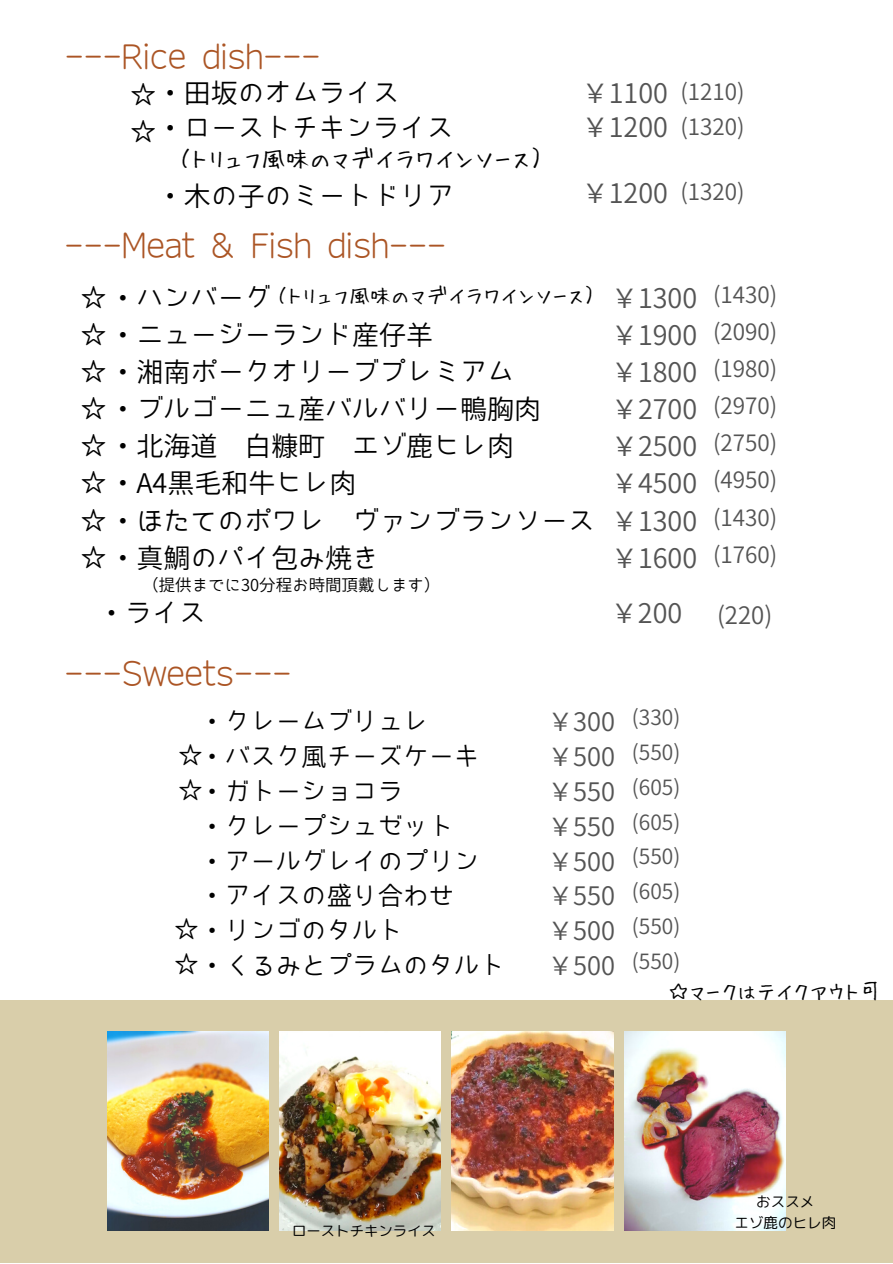
<style>
.page{position:relative;width:893px;height:1264px;background:#fff}
.page>*{position:absolute;margin:0;border:0;box-sizing:border-box;transform-origin:0 0}
.t1{font:500 33px "ARP Crystal R Gothic JIS";color:#ab5525}
.t2{font:27px "Bokutachino Gothic 2";color:#000}
.t3{font:27px "Bokutachino Gothic 2";color:#545454}
.t4{font:27px "rounded mplus 1 p bold";color:#000}
.t5{font:25.5px "Bokutachino Gothic 2";color:#000}
.t6{font:25.5px "Bokutachino Gothic 2";color:#545454}
.t7{font:25.5px "rounded mplus 1 p bold";color:#000}
.t8{font:24px "Hui Font P";color:#000}
.t9{font:24px "Bokutachino Gothic 2";color:#545454}
.t10{font:22.5px "Bokutachino Gothic 2";color:#545454}
.t11{font:21px "Bokutachino Gothic 2";color:#545454}
.t12{font:21px "Hui Font P";color:#000}
.t13{font:16.5px "Bokutachino Gothic 2";color:#000}
.t14{font:14.55px "rounded mplus 1 p regular";color:#000}
.t15{font:14.4px "rounded mplus 1 p regular";color:#000}
.s1{font-family:"rounded mplus 1 p bold"}
</style>
<div class="page">
<div style="left:0;top:1000px;width:892px;height:262px;background:#d9ceaa"></div>
<img style="left:279px;top:1031px;width:161px;height:199px">
<img style="left:451px;top:1031px;width:162px;height:199px">
<img style="left:624px;top:1031px;width:161px;height:199px">
<img style="left:107px;top:1031px;width:161px;height:199px">
<p class="t1" style="left:65px;top:38px;width:257px">---Rice dish---</p>
<p class="t4" style="left:130px;top:76px;width:28px">☆</p>
<p class="t4" style="left:130px;top:113px;width:28px">☆</p>
<p class="t2" style="left:157px;top:79px;width:244px">・田坂のオムライス</p>
<p class="t2" style="left:157px;top:115px;width:298px">・ローストチキンライス</p>
<p class="t8" style="left:177px;top:145px;width:369px">（トリュフ風味のマデイラワインソース）</p>
<p class="t2" style="left:157px;top:182px;width:298px">・木の子のミートドリア</p>
<p class="t3" style="left:581px;top:79px;width:88px">￥1100</p>
<p class="t3" style="left:581px;top:114px;width:88px">￥1200</p>
<p class="t10" style="left:680px;top:81px;width:66px">(1210)</p>
<p class="t10" style="left:680px;top:115px;width:66px">(1320)</p>
<p class="t3" style="left:581px;top:179px;width:88px">￥1200</p>
<p class="t10" style="left:680px;top:181px;width:66px">(1320)</p>
<p class="t1" style="left:65px;top:227px;width:383px">---Meat &amp; Fish dish---</p>
<p class="t12" style="left:275px;top:284px;width:323px">（トリュフ風味のマデイラワインソース）</p>
<p class="t2" style="left:80px;top:284px;width:192px"><span class="s1">☆</span>・ハンバーグ</p>
<p class="t2" style="left:80px;top:321px;width:351px"><span class="s1">☆</span>・ニュージーランド産仔羊</p>
<p class="t2" style="left:80px;top:358px;width:435px"><span class="s1">☆</span>・湘南ポークオリーブプレミアム</p>
<p class="t2" style="left:80px;top:395px;width:457px"><span class="s1">☆</span>・ブルゴーニュ産バルバリー鴨胸肉</p>
<p class="t2" style="left:80px;top:432px;width:430px"><span class="s1">☆</span>・北海道 白糠町 エゾ鹿ヒレ肉</p>
<p class="t2" style="left:80px;top:469px;width:272px"><span class="s1">☆</span>・A4黒毛和牛ヒレ肉</p>
<p class="t2" style="left:80px;top:507px;width:516px"><span class="s1">☆</span>・ほたてのポワレ ヴァンブランソース</p>
<p class="t2" style="left:80px;top:544px;width:300px"><span class="s1">☆</span>・真鯛のパイ包み焼き</p>
<p class="t13" style="left:142px;top:577px;width:300px">（提供までに30分程お時間頂戴します）</p>
<p class="t3" style="left:611px;top:284px;width:88px">￥1300</p>
<p class="t3" style="left:611px;top:321px;width:88px">￥1900</p>
<p class="t3" style="left:611px;top:358px;width:88px">￥1800</p>
<p class="t3" style="left:611px;top:395px;width:88px">￥2700</p>
<p class="t3" style="left:611px;top:432px;width:88px">￥2500</p>
<p class="t3" style="left:611px;top:469px;width:88px">￥4500</p>
<p class="t3" style="left:611px;top:507px;width:88px">￥1300</p>
<p class="t3" style="left:611px;top:544px;width:88px">￥1600</p>
<p class="t10" style="left:713px;top:283px;width:66px">(1430)</p>
<p class="t10" style="left:713px;top:320px;width:66px">(2090)</p>
<p class="t10" style="left:713px;top:357px;width:66px">(1980)</p>
<p class="t10" style="left:713px;top:394px;width:66px">(2970)</p>
<p class="t10" style="left:713px;top:431px;width:66px">(2750)</p>
<p class="t10" style="left:713px;top:468px;width:66px">(4950)</p>
<p class="t10" style="left:713px;top:506px;width:66px">(1430)</p>
<p class="t10" style="left:713px;top:543px;width:66px">(1760)</p>
<p class="t2" style="left:98px;top:599px;width:109px">・ライス</p>
<p class="t3" style="left:611px;top:599px;width:73px">￥200</p>
<p class="t9" style="left:717px;top:602px;width:57px">(220)</p>
<p class="t1" style="left:65px;top:656px;width:228px">---Sweets---</p>
<p class="t5" style="left:199px;top:708px;width:231px">・クレームブリュレ</p>
<p class="t5" style="left:199px;top:743px;width:282px">・バスク風チーズケーキ</p>
<p class="t5" style="left:199px;top:778px;width:205px">・ガトーショコラ</p>
<p class="t5" style="left:199px;top:813px;width:256px">・クレープシュゼット</p>
<p class="t5" style="left:199px;top:848px;width:282px">・アールグレイのプリン</p>
<p class="t5" style="left:199px;top:883px;width:256px">・アイスの盛り合わせ</p>
<p class="t5" style="left:174px;top:917px;width:231px"><span class="s1">☆</span>・リンゴのタルト</p>
<p class="t5" style="left:174px;top:952px;width:333px"><span class="s1">☆</span>・くるみとプラムのタルト</p>
<p class="t7" style="left:178px;top:737px;width:27px">☆</p>
<p class="t7" style="left:178px;top:772px;width:27px">☆</p>
<p class="t6" style="left:547px;top:708px;width:69px">￥300</p>
<p class="t6" style="left:547px;top:743px;width:69px">￥500</p>
<p class="t6" style="left:547px;top:778px;width:69px">￥550</p>
<p class="t6" style="left:547px;top:813px;width:69px">￥550</p>
<p class="t6" style="left:547px;top:848px;width:69px">￥500</p>
<p class="t6" style="left:547px;top:883px;width:69px">￥550</p>
<p class="t6" style="left:547px;top:917px;width:69px">￥500</p>
<p class="t6" style="left:547px;top:952px;width:69px">￥500</p>
<p class="t11" style="left:632px;top:706px;width:50px">(330)</p>
<p class="t11" style="left:632px;top:741px;width:50px">(550)</p>
<p class="t11" style="left:632px;top:776px;width:50px">(605)</p>
<p class="t11" style="left:632px;top:811px;width:50px">(605)</p>
<p class="t11" style="left:632px;top:846px;width:50px">(550)</p>
<p class="t11" style="left:632px;top:880px;width:50px">(605)</p>
<p class="t11" style="left:632px;top:915px;width:50px">(550)</p>
<p class="t11" style="left:632px;top:950px;width:50px">(550)</p>
<p class="t12" style="left:668px;top:980px;width:214px">☆マークはテイクアウト可</p>
<p class="t15" style="left:292px;top:1220px;width:145px">ローストチキンライス</p>
<p class="t14" style="left:756px;top:1191px;width:60px">おススメ</p>
<p class="t14" style="left:734px;top:1211px;width:103px">エゾ鹿のヒレ肉</p>
</div>
